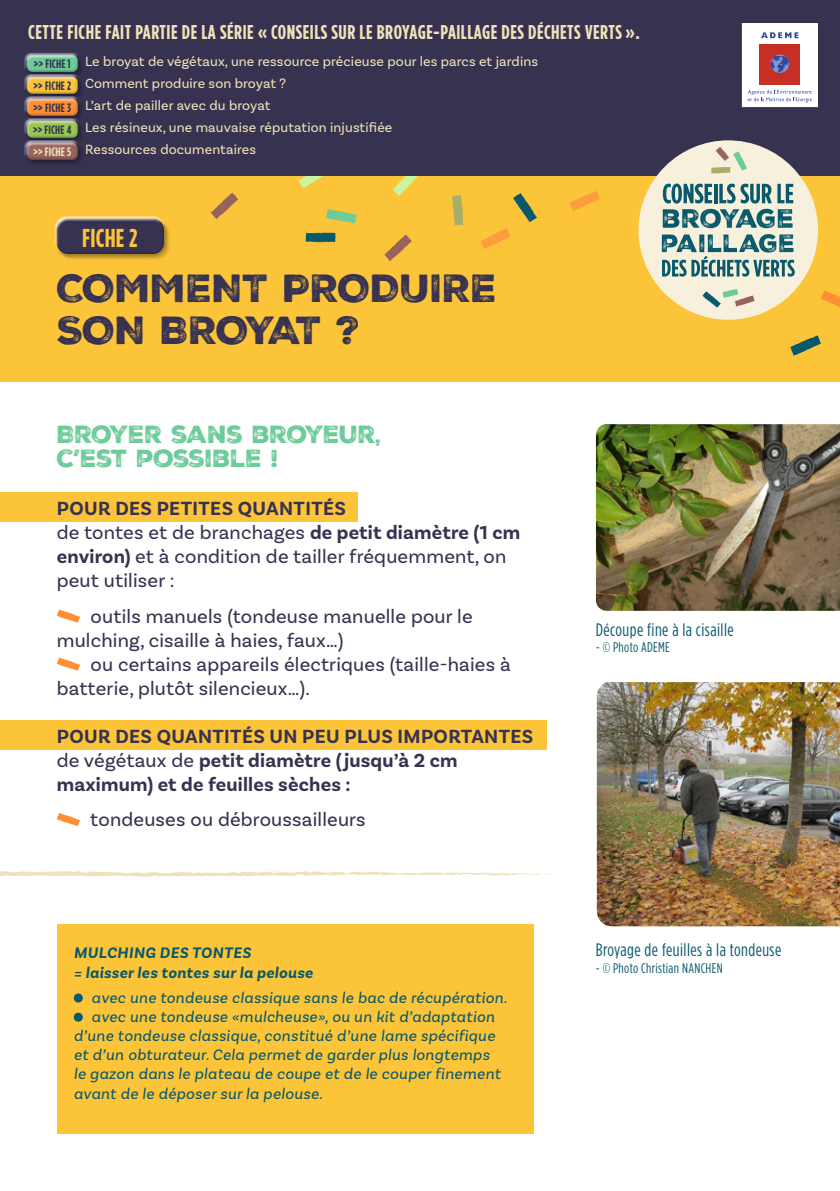
<style>
.page{position:relative;width:840px;height:1191px;background:#fff}
.page>*{position:absolute;margin:0;border:0;box-sizing:border-box;transform-origin:0 0}
.t1{font:38px/42px "TRIAL Nexa Rust Sans Black 2";letter-spacing:-.015em;color:#373250}
.t2{font:700 25.8px "Gotham Condensed";letter-spacing:.01em;color:#fcc439}
.t3{font:24px/24px "TRIAL Nexa Rust Sans Black 2";letter-spacing:-.025em;color:#6bcb99}
.t4{font:20px/24px "TRIAL Basic Sans";letter-spacing:.01em;color:#373250}
.t5{font:700 20px/24px "TRIAL Basic Sans";letter-spacing:.01em;color:#373250}
.t6{font:700 20px "Gotham Condensed";letter-spacing:.025em;color:#efe1ba}
.t7{font:18px "Gotham Condensed";letter-spacing:.025em;color:#08596c}
.t8{font:italic 16px "TRIAL Basic Sans";letter-spacing:.025em;color:#08596c}
.t9{font:italic 700 16px/19.2px "TRIAL Basic Sans";letter-spacing:.025em;color:#08596c}
.t10{font:14px/22px "TRIAL Basic Sans";letter-spacing:.01em;color:#efe1ba}
.t11{font:14px "Gotham Condensed";letter-spacing:.025em;color:#08596c}
.s1{font-weight:700}
.s2{font-weight:400}
</style>
<div class="page">
<div style="left:0;top:164px;width:839px;height:217px;background:#fcc439"></div>
<div style="left:0;top:492px;width:357px;height:29px;background:#fcc439"></div>
<div style="left:0;top:720px;width:546px;height:29px;background:#fcc439"></div>
<div style="left:58px;top:220px;width:112px;height:40px;background:#000;opacity:.18"></div>
<div style="left:54px;top:216px;width:112px;height:33px;background:#fff;opacity:.75"></div>
<div style="left:55px;top:222px;width:112px;height:35px;background:#000;opacity:.17"></div>
<svg style="left:57px;top:609px;width:23px;height:14px"></svg>
<svg style="left:57px;top:657px;width:23px;height:14px"></svg>
<svg style="left:57px;top:813px;width:23px;height:13px"></svg>
<img style="left:595px;top:424px;width:244px;height:187px">
<svg style="left:0;top:871px;width:556px;height:6px"></svg>
<img style="left:596px;top:682px;width:243px;height:244px">
<div style="left:57px;top:924px;width:476px;height:210px;background:#fcc439"></div>
<div style="left:74px;top:993px;width:9px;height:9px;background:#08596c;border-radius:50%"></div>
<div style="left:74px;top:1012px;width:9px;height:9px;background:#08596c;border-radius:50%"></div>
<svg style="left:569px;top:191px;width:30px;height:20px"></svg>
<svg style="left:790px;top:335px;width:30px;height:20px"></svg>
<svg style="left:820px;top:290px;width:19px;height:17px"></svg>
<svg style="left:513px;top:193px;width:23px;height:29px"></svg>
<svg style="left:452px;top:195px;width:12px;height:31px"></svg>
<svg style="left:326px;top:209px;width:31px;height:14px"></svg>
<svg style="left:211px;top:192px;width:27px;height:27px"></svg>
<svg style="left:384px;top:234px;width:27px;height:27px"></svg>
<svg style="left:481px;top:228px;width:30px;height:21px"></svg>
<svg style="left:392px;top:176px;width:26px;height:20px"></svg>
<svg style="left:298px;top:176px;width:25px;height:12px"></svg>
<svg style="left:305px;top:232px;width:30px;height:11px"></svg>
<div style="left:0;top:0;width:839px;height:176px;background:#373250"></div>
<div style="left:29px;top:57px;width:55px;height:21px;background:#342f4c"></div>
<div style="left:25px;top:53px;width:55px;height:17px;background:#fff;opacity:.75"></div>
<div style="left:25px;top:56px;width:56px;height:19px;background:#000;opacity:.17"></div>
<div style="left:29px;top:78px;width:55px;height:22px;background:#34304c"></div>
<div style="left:25px;top:75px;width:55px;height:17px;background:#fff;opacity:.75"></div>
<div style="left:25px;top:78px;width:56px;height:19px;background:#000;opacity:.17"></div>
<div style="left:29px;top:100px;width:55px;height:22px;background:#34304c"></div>
<div style="left:25px;top:97px;width:55px;height:17px;background:#fff;opacity:.75"></div>
<div style="left:25px;top:100px;width:56px;height:19px;background:#000;opacity:.17"></div>
<div style="left:29px;top:122px;width:55px;height:22px;background:#34304c"></div>
<div style="left:25px;top:119px;width:55px;height:17px;background:#fff;opacity:.75"></div>
<div style="left:25px;top:122px;width:56px;height:19px;background:#000;opacity:.17"></div>
<div style="left:29px;top:144px;width:55px;height:22px;background:#332e4a"></div>
<div style="left:25px;top:141px;width:55px;height:17px;background:#fff;opacity:.75"></div>
<div style="left:25px;top:144px;width:56px;height:19px;background:#000;opacity:.17"></div>
<div style="left:638px;top:140px;width:179px;height:180px;background:#f7f0dd;border-radius:50%"></div>
<svg style="left:711px;top:147px;width:35px;height:27px"></svg>
<svg style="left:702px;top:289px;width:52px;height:19px"></svg>
<svg style="left:662px;top:183px;width:130px;height:45px"></svg>
<svg style="left:661px;top:234px;width:133px;height:43px"></svg>
<svg style="left:741px;top:23px;width:76px;height:85px"></svg>
<div style="left:741px;top:24px;width:76px;height:83px;background:#fff"></div>
<div style="left:759px;top:44px;width:40px;height:40px;background:#c52f25"></div>
<svg style="left:770px;top:55px;width:18px;height:18px"></svg>
<svg style="left:761px;top:32px;width:37px;height:6px"></svg>
<svg style="left:747px;top:90px;width:64px;height:12px"></svg>
<p class="t6" style="left:28px;top:20px;width:612px">CETTE FICHE FAIT PARTIE DE LA SÉRIE « CONSEILS SUR LE BROYAGE-PAILLAGE DES DÉCHETS VERTS ».</p>
<p class="t10" style="left:33px;top:50px;width:506px"><sub>&gt;&gt;</sub> <sub>FICHE</sub> <sub>1</sub> Le broyat de végétaux, une ressource précieuse pour les parcs et jardins <sub>&gt;&gt;</sub> <sub>FICHE</sub> <sub>2</sub> Comment produire son broyat ?<br><sub>&gt;&gt;</sub> <sub>FICHE</sub> <sub>3</sub> L’art de pailler avec du broyat<br><sub>&gt;&gt;</sub> <sub>FICHE</sub> <sub>4</sub> Les résineux, une mauvaise réputation injustifiée<br><sub>&gt;&gt;</sub> <sub>FICHE</sub> <sub>5</sub> Ressources documentaires</p>
<p class="t2" style="left:82px;top:222px;width:57px">FICHE 2</p>
<h1 class="t1" style="left:57px;top:267px;width:442px">COMMENT PRODUIRE<br>SON BROYAT ?</h1>
<p class="t3" style="left:57px;top:423px;width:326px">BROYER SANS BROYEUR,<br>C’EST POSSIBLE !</p>
<p class="t4" style="left:57px;top:496px;width:464px"><span class="s1">POUR DES PETITES QUANTITÉS<br></span>de tontes et de branchages <span class="s1">de petit diamètre (1 cm environ)</span> et à condition de tailler fréquemment, on peut utiliser :</p>
<p class="t4" style="left:57px;top:604px;width:417px;text-indent:34px">outils manuels (tondeuse manuelle pour le mulching, cisaille à haies, faux…)</p>
<p class="t4" style="left:57px;top:652px;width:455px;text-indent:34px">ou certains appareils électriques (taille-haies à batterie, plutôt silencieux…).</p>
<p class="t5" style="left:57px;top:724px;width:478px">POUR DES QUANTITÉS UN PEU PLUS IMPORTANTES <span class="s2">de végétaux de</span> petit diamètre (jusqu’à 2 cm maximum) et de feuilles sèches :</p>
<p class="t4" style="left:90px;top:807px;width:277px">tondeuses ou débroussailleurs</p>
<p class="t9" style="left:74px;top:943px;width:240px">MULCHING DES TONTES<br>= laisser les tontes sur la pelouse</p>
<p class="t8" style="left:92px;top:987px;width:417px">avec une tondeuse classique sans le bac de récupération.</p>
<p class="t8" style="left:92px;top:1006px;width:404px">avec une tondeuse «mulcheuse», ou un kit d’adaptation</p>
<p class="t8" style="left:74px;top:1026px;width:422px">d’une tondeuse classique, constitué d’une lame spécifique</p>
<p class="t8" style="left:74px;top:1045px;width:417px">et d’un obturateur. Cela permet de garder plus longtemps</p>
<p class="t8" style="left:74px;top:1064px;width:428px">le gazon dans le plateau de coupe et de le couper finement</p>
<p class="t8" style="left:74px;top:1083px;width:250px">avant de le déposer sur la pelouse.</p>
<p class="t7" style="left:595px;top:619px;width:139px">Découpe fine à la cisaille</p>
<p class="t11" style="left:595px;top:639px;width:76px">- © Photo ADEME</p>
<p class="t7" style="left:595px;top:939px;width:187px">Broyage de feuilles à la tondeuse</p>
<p class="t11" style="left:595px;top:959px;width:128px">- © Photo Christian NANCHEN</p>
</div>
